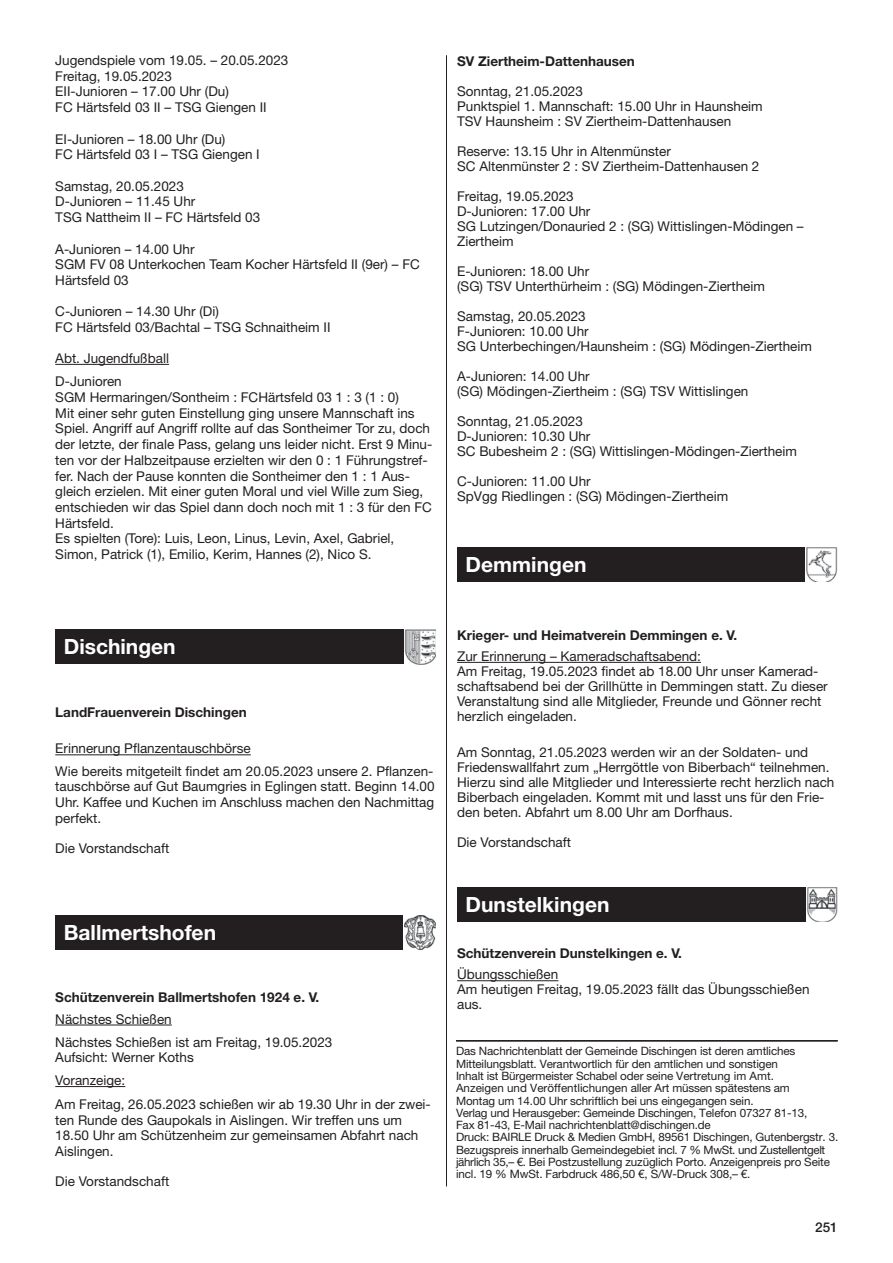
<style>
.page{position:relative;width:893px;height:1263px;background:#fff}
.page>*{position:absolute;margin:0;border:0;box-sizing:border-box;transform-origin:0 0}
.t1{font:700 21px "Helvetica Neue LT Std";color:#fff}
.t2{font:13.5px/15.8px "Helvetica Neue LT Std";color:#231f20}
.t3{font:700 13.5px "Helvetica Neue LT Std";color:#231f20}
.t4{font:500 13.5px "Helvetica Neue LT Std";color:#231f20}
.t5{font:11.55px/12.3px "Helvetica Neue LT Std";letter-spacing:-.015em;color:#231f20}
</style>
<div class="page">
<hr style="left:446px;top:55px;width:1px;height:1131px;background:#231f20">
<hr style="left:55px;top:364px;width:114px;height:1px;background:#231f20">
<hr style="left:55px;top:754px;width:196px;height:1px;background:#231f20">
<hr style="left:55px;top:1025px;width:117px;height:1px;background:#231f20">
<hr style="left:55px;top:1086px;width:70px;height:1px;background:#231f20">
<div style="left:55px;top:630px;width:381px;height:34px;background:#231f20"></div>
<img style="left:404px;top:630px;width:32px;height:34px">
<div style="left:55px;top:915px;width:381px;height:34px;background:#231f20"></div>
<svg style="left:403px;top:915px;width:2px;height:34px"></svg>
<img style="left:405px;top:915px;width:31px;height:34px">
<hr style="left:457px;top:662px;width:244px;height:1px;background:#231f20">
<hr style="left:457px;top:980px;width:101px;height:1px;background:#231f20">
<div style="left:457px;top:548px;width:381px;height:34px;background:#231f20"></div>
<svg style="left:805px;top:548px;width:33px;height:34px"></svg>
<img style="left:807px;top:548px;width:30px;height:34px">
<div style="left:457px;top:888px;width:381px;height:34px;background:#231f20"></div>
<svg style="left:806px;top:888px;width:32px;height:34px"></svg>
<img style="left:807px;top:887px;width:30px;height:35px">
<hr style="left:456px;top:1040px;width:382px;height:1px;background:#231f20">
<hr style="left:456px;top:1041px;width:382px;height:1px;background:#231f20">
<p class="t2" style="left:55px;top:54px;width:235px">Jugendspiele vom 19.05. – 20.05.2023<br>Freitag, 19.05.2023<br>EII-Junioren – 17.00 Uhr (Du)<br>FC Härtsfeld 03 II – TSG Giengen II</p>
<p class="t2" style="left:55px;top:132px;width:206px">EI-Junioren – 18.00 Uhr (Du)<br>FC Härtsfeld 03 I – TSG Giengen I</p>
<p class="t2" style="left:55px;top:180px;width:207px">Samstag, 20.05.2023<br>D-Junioren – 11.45 Uhr<br>TSG Nattheim II – FC Härtsfeld 03</p>
<p class="t2" style="left:55px;top:243px;width:366px">A-Junioren – 14.00 Uhr<br>SGM FV 08 Unterkochen Team Kocher Härtsfeld II (9er) – FC<br>Härtsfeld 03</p>
<p class="t2" style="left:55px;top:305px;width:277px">C-Junioren – 14.30 Uhr (Di)<br>FC Härtsfeld 03/Bachtal – TSG Schnaitheim II</p>
<p class="t2" style="left:55px;top:348px;width:115px;line-height:23.2px">Abt. Jugendfußball<br>D-Junioren</p>
<p class="t2" style="left:55px;top:391px;width:379px">SGM Hermaringen/Sontheim : FCHärtsfeld 03 1 : 3 (1 : 0)<br>Mit einer sehr guten Einstellung ging unsere Mannschaft ins Spiel. Angriff auf Angriff rollte auf das Sontheimer Tor zu, doch der letzte, der finale Pass, gelang uns leider nicht. Erst 9 Minu&shy;ten vor der Halbzeitpause erzielten wir den 0 : 1 Führungstref&shy;fer. Nach der Pause konnten die Sontheimer den 1 : 1 Aus&shy;gleich erzielen. Mit einer guten Moral und viel Wille zum Sieg, entschieden wir das Spiel dann doch noch mit 1 : 3 für den FC Härtsfeld.<br>Es spielten (Tore): Luis, Leon, Linus, Levin, Axel, Gabriel, Simon, Patrick (1), Emilio, Kerim, Hannes (2), Nico S.</p>
<h1 class="t1" style="left:64px;top:639px;width:113px">Dischingen</h1>
<p class="t3" style="left:55px;top:707px;width:193px">LandFrauenverein Dischingen</p>
<p class="t2" style="left:55px;top:739px;width:380px;line-height:22px">Erinnerung Pflanzentauschbörse<br>Wie bereits mitgeteilt findet am 20.05.2023 unsere 2. Pflanzen-</p>
<p class="t2" style="left:55px;top:780px;width:381px;text-align:justify">tauschbörse auf Gut Baumgries in Eglingen statt. Beginn 14.00<br>Uhr. Kaffee und Kuchen im Anschluss machen den Nachmittag perfekt.</p>
<p class="t2" style="left:55px;top:842px;width:116px">Die Vorstandschaft</p>
<h1 class="t1" style="left:64px;top:925px;width:154px">Ballmertshofen</h1>
<p class="t3" style="left:55px;top:992px;width:266px">Schützenverein Ballmertshofen 1924 e. V.</p>
<p class="t2" style="left:55px;top:1009px;width:279px;line-height:23.2px">Nächstes Schießen<br>Nächstes Schießen ist am Freitag, 19.05.2023</p>
<p class="t2" style="left:55px;top:1047px;width:377px;line-height:23.5px">Aufsicht: Werner Koths<br>Voranzeige:<br>Am Freitag, 26.05.2023 schießen wir ab 19.30 Uhr in der zwei-</p>
<p class="t2" style="left:55px;top:1114px;width:365px">ten Runde des Gaupokals in Aislingen. Wir treffen uns um<br>18.50 Uhr am Schützenheim zur gemeinsamen Abfahrt nach<br>Aislingen.</p>
<p class="t2" style="left:55px;top:1175px;width:116px">Die Vorstandschaft</p>
<p class="t3" style="left:457px;top:56px;width:179px">SV Ziertheim-Dattenhausen</p>
<p class="t2" style="left:457px;top:85px;width:307px;line-height:15px">Sonntag, 21.05.2023<br>Punktspiel 1. Mannschaft: 15.00 Uhr in Haunsheim<br>TSV Haunsheim : SV Ziertheim-Dattenhausen</p>
<p class="t2" style="left:457px;top:145px;width:304px;line-height:15px">Reserve: 13.15 Uhr in Altenmünster<br>SC Altenmünster 2 : SV Ziertheim-Dattenhausen 2</p>
<p class="t2" style="left:457px;top:190px;width:348px;line-height:15px">Freitag, 19.05.2023<br>D-Junioren: 17.00 Uhr<br>SG Lutzingen/Donauried 2 : (SG) Wittislingen-Mödingen –<br>Ziertheim</p>
<p class="t2" style="left:457px;top:265px;width:309px;line-height:15px">E-Junioren: 18.00 Uhr<br>(SG) TSV Unterthürheim : (SG) Mödingen-Ziertheim</p>
<p class="t2" style="left:457px;top:310px;width:356px;line-height:15px">Samstag, 20.05.2023<br>F-Junioren: 10.00 Uhr<br>SG Unterbechingen/Haunsheim : (SG) Mödingen-Ziertheim</p>
<p class="t2" style="left:457px;top:370px;width:293px;line-height:15px">A-Junioren: 14.00 Uhr<br>(SG) Mödingen-Ziertheim : (SG) TSV Wittislingen</p>
<p class="t2" style="left:457px;top:415px;width:341px;line-height:15px">Sonntag, 21.05.2023<br>D-Junioren: 10.30 Uhr<br>SC Bubesheim 2 : (SG) Wittislingen-Mödingen-Ziertheim</p>
<p class="t2" style="left:457px;top:475px;width:273px;line-height:15px">C-Junioren: 11.00 Uhr<br>SpVgg Riedlingen : (SG) Mödingen-Ziertheim</p>
<h1 class="t1" style="left:466px;top:557px;width:122px">Demmingen</h1>
<p class="t3" style="left:457px;top:630px;width:281px">Krieger- und Heimatverein Demmingen e. V.</p>
<p class="t2" style="left:457px;top:650px;width:372px;line-height:15px">Zur Erinnerung – Kameradschaftsabend:<br>Am Freitag, 19.05.2023 findet ab 18.00 Uhr unser Kamerad&shy;schaftsabend bei der Grillhütte in Demmingen statt. Zu dieser Veranstaltung sind alle Mitglieder, Freunde und Gönner recht herzlich eingeladen.</p>
<p class="t2" style="left:457px;top:747px;width:379px;line-height:15px">Am Sonntag, 21.05.2023 werden wir an der Soldaten- und Friedenswallfahrt zum „Herrgöttle von Biberbach“ teilnehmen.<br>Hierzu sind alle Mitglieder und Interessierte recht herzlich nach Biberbach eingeladen. Kommt mit und lasst uns für den Frie&shy;den beten. Abfahrt um 8.00 Uhr am Dorfhaus.</p>
<p class="t2" style="left:457px;top:836px;width:116px">Die Vorstandschaft</p>
<h1 class="t1" style="left:466px;top:897px;width:145px">Dunstelkingen</h1>
<p class="t3" style="left:457px;top:948px;width:226px">Schützenverein Dunstelkingen e. V.</p>
<p class="t2" style="left:457px;top:969px;width:354px;line-height:15px">Übungsschießen<br>Am heutigen Freitag, 19.05.2023 fällt das Übungsschießen aus.</p>
<p class="t5" style="left:456px;top:1046px;width:384px">Das Nachrichtenblatt der Gemeinde Dischingen ist deren amtliches Mitteilungsblatt. Verantwortlich für den amtlichen und sonstigen<br>Inhalt ist Bürgermeister Schabel oder seine Vertretung im Amt.<br>Anzeigen und Veröffentlichungen aller Art müssen spätestens am<br>Montag um 14.00 Uhr schriftlich bei uns eingegangen sein.<br>Verlag und Herausgeber: Gemeinde Dischingen, Telefon 07327 81-13,<br>Fax 81-43, E-Mail nachrichtenblatt@dischingen.de<br>Druck: BAIRLE Druck &amp; Medien GmbH, 89561 Dischingen, Gutenbergstr. 3.<br>Bezugspreis innerhalb Gemeindegebiet incl. 7 % MwSt. und Zustellentgelt jährlich 35,– €. Bei Postzustellung zuzüglich Porto. Anzeigenpreis pro Seite incl. 19 % MwSt. Farbdruck 486,50 €, S/W-Druck 308,– €.</p>
<p class="t4" style="left:815px;top:1222px;width:24px">251</p>
</div>
